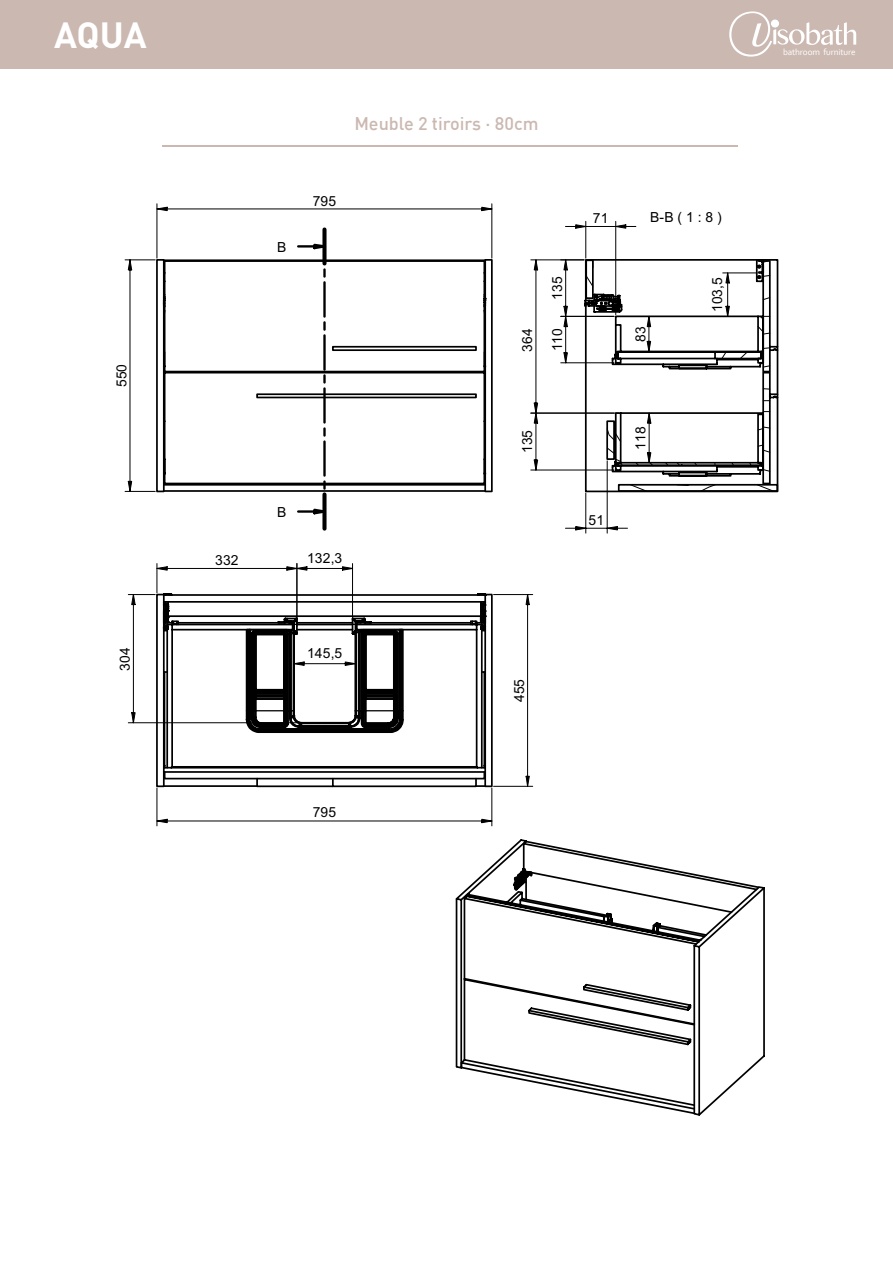
<style>
.page{position:relative;width:893px;height:1263px;background:#fff}
.page>*{position:absolute;margin:0;border:0;box-sizing:border-box;transform-origin:0 0}
.t1{font:700 36px "DIN Pro";color:#fff}
.t2{font:500 18px "DIN";color:#cbb8b1}
.t3{font:13.95px "Arial";letter-spacing:.01em;color:#000}
.t4{font:9.15px "Corbel";letter-spacing:-.01em;color:#fff}
</style>
<div class="page">
<div style="left:0;top:0;width:893px;height:68px;background:#cbb8b1"></div>
<hr style="left:163px;top:145px;width:575px;height:1px;background:#cbb8b1">
<svg style="left:729px;top:11px;width:127px;height:46px"></svg>
<div style="left:771px;top:19px;width:8px;height:9px;background:#fff;border-radius:50%"></div>
<svg style="left:455px;top:259px;width:323px;height:857px"></svg>
<svg style="left:459px;top:839px;width:302px;height:276px"></svg>
<svg style="left:462px;top:911px;width:234px;height:196px"></svg>
<svg style="left:511px;top:867px;width:147px;height:61px"></svg>
<div style="left:322px;top:494px;width:5px;height:35px;background:#000"></div>
<svg style="left:530px;top:221px;width:244px;height:313px"></svg>
<svg style="left:127px;top:563px;width:407px;height:264px"></svg>
<svg style="left:124px;top:203px;width:373px;height:313px"></svg>
<p class="t1" style="left:54px;top:10px;width:94px">AQUA</p>
<p class="t3" style="left:112px;top:387px;width:25px;rotate:-90deg">550</p>
<p class="t3" style="left:277px;top:237px;width:11px">B</p>
<p class="t2" style="left:354px;top:112px;width:186px">Meuble 2 tiroirs · 80cm</p>
<p class="t3" style="left:313px;top:191px;width:25px">795</p>
<p class="t3" style="left:593px;top:209px;width:17px">71</p>
<p class="t3" style="left:650px;top:207px;width:73px">B-B ( 1 : 8 )</p>
<p class="t3" style="left:518px;top:352px;width:25px;rotate:-90deg">364</p>
<p class="t3" style="left:548px;top:300px;width:25px;rotate:-90deg">135</p>
<p class="t3" style="left:548px;top:351px;width:25px;rotate:-90deg">110</p>
<p class="t3" style="left:631px;top:342px;width:17px;rotate:-90deg">83</p>
<p class="t3" style="left:708px;top:312px;width:37px;rotate:-90deg">103,5</p>
<p class="t3" style="left:277px;top:502px;width:11px">B</p>
<p class="t3" style="left:215px;top:550px;width:25px">332</p>
<p class="t3" style="left:307px;top:549px;width:37px">132,3</p>
<p class="t3" style="left:518px;top:453px;width:25px;rotate:-90deg">135</p>
<p class="t3" style="left:589px;top:510px;width:17px">51</p>
<p class="t3" style="left:631px;top:450px;width:25px;rotate:-90deg">118</p>
<p class="t3" style="left:115px;top:670px;width:25px;rotate:-90deg">304</p>
<p class="t3" style="left:307px;top:644px;width:37px">145,5</p>
<p class="t3" style="left:510px;top:702px;width:25px;rotate:-90deg">455</p>
<p class="t3" style="left:313px;top:803px;width:25px">795</p>
<p class="t4" style="left:783px;top:46px;width:74px">bathroom furniture</p>
</div>
